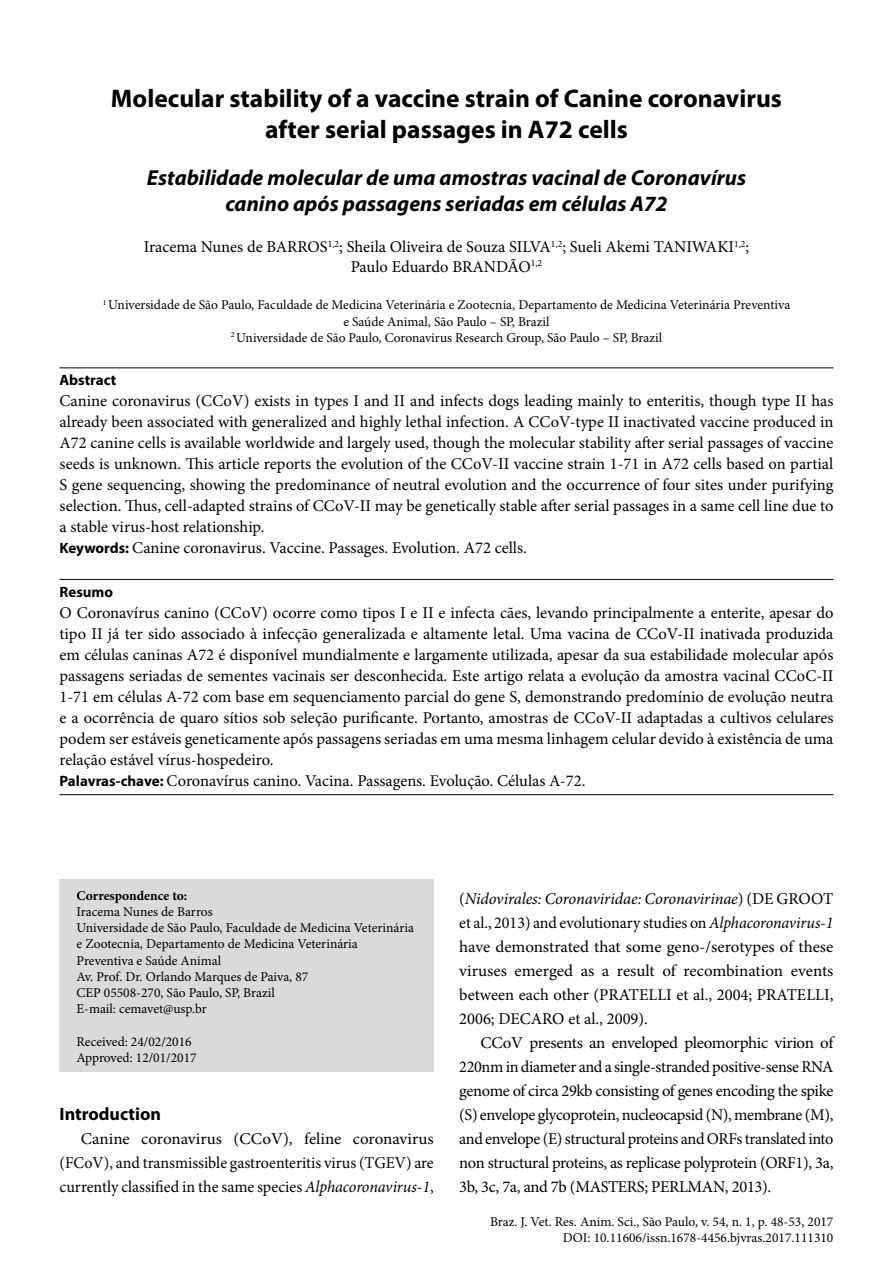
<style>
.page{position:relative;width:893px;height:1263px;background:#fff}
.page>*{position:absolute;margin:0;border:0;box-sizing:border-box;transform-origin:0 0}
.t1{font:700 25.5px/30.6px "Myriad Pro";color:#000;text-align:center}
.t2{font:italic 700 21.75px/26.1px "Myriad Pro";color:#000;text-align:center}
.t3{font:700 18px "Myriad Pro";color:#000}
.t4{font:16.5px/21px "Minion Pro";color:#000;text-align:justify}
.t5{font:700 15px "Myriad Pro";color:#000}
.t6{font:13.5px/16.2px "Minion Pro";color:#000}
.t7{font:700 13.5px "Minion Pro";color:#000}
.s1{font-family:"Myriad Pro";font-weight:700;font-size:15px}
.s2{font-style:italic}
</style>
<div class="page">
<div style="left:60px;top:880px;width:374px;height:192px;background:#dadada"></div>
<hr style="left:60px;top:367px;width:773px;height:1px;background:#000">
<hr style="left:60px;top:579px;width:773px;height:1px;background:#000">
<hr style="left:60px;top:794px;width:773px;height:1px;background:#000">
<h1 class="t1" style="left:111px;top:82px;width:672px">Molecular stability of a vaccine strain of Canine coronavirus after serial passages in A72 cells</h1>
<h2 class="t2" style="left:147px;top:164px;width:601px">Estabilidade molecular de uma amostras vacinal de Coronavírus canino após passagens seriadas em células A72</h2>
<p class="t4" style="left:144px;top:237px;width:607px;line-height:19.8px;text-align:center">Iracema Nunes de BARROS<sup>1,2</sup>; Sheila Oliveira de Souza SILVA<sup>1,2</sup>; Sueli Akemi TANIWAKI<sup>1,2</sup>;<br>Paulo Eduardo BRANDÃO<sup>1,2</sup></p>
<p class="t6" style="left:103px;top:297px;width:689px;text-align:center"><sup>1</sup> Universidade de São Paulo, Faculdade de Medicina Veterinária e Zootecnia, Departamento de Medicina Veterinária Preventiva e Saúde Animal, São Paulo – SP, Brazil<br><sup>2</sup> Universidade de São Paulo, Coronavirus Research Group, São Paulo – SP, Brazil</p>
<p class="t5" style="left:60px;top:370px;width:58px">Abstract</p>
<p class="t4" style="left:60px;top:391px;width:775px;text-align:left">Canine coronavirus (CCoV) exists in types I and II and infects dogs leading mainly to enteritis, though type II has already been associated with generalized and highly lethal infection. A CCoV-type II inactivated vaccine produced in A72 canine cells is available worldwide and largely used, though the molecular stability after serial passages of vaccine seeds is unknown. This article reports the evolution of the CCoV-II vaccine strain 1-71 in A72 cells based on partial S gene sequencing, showing the predominance of neutral evolution and the occurrence of four sites under purifying selection. Thus, cell-adapted strains of CCoV-II may be genetically stable after serial passages in a same cell line due to a stable virus-host relationship.<br><span class="s1">Keywords:</span> Canine coronavirus. Vaccine. Passages. Evolution. A72 cells.</p>
<p class="t5" style="left:60px;top:582px;width:55px">Resumo</p>
<p class="t4" style="left:60px;top:602px;width:775px;text-align:left">O Coronavírus canino (CCoV) ocorre como tipos I e II e infecta cães, levando principalmente a enterite, apesar do tipo II já ter sido associado à infecção generalizada e altamente letal. Uma vacina de CCoV-II inativada produzida em células caninas A72 é disponível mundialmente e largamente utilizada, apesar da sua estabilidade molecular após passagens seriadas de sementes vacinais ser desconhecida. Este artigo relata a evolução da amostra vacinal CCoC-II 1-71 em células A-72 com base em sequenciamento parcial do gene S, demonstrando predomínio de evolução neutra e a ocorrência de quaro sítios sob seleção purificante. Portanto, amostras de CCoV-II adaptadas a cultivos celulares podem ser estáveis geneticamente após passagens seriadas em uma mesma linhagem celular devido à existência de uma relação estável vírus-hospedeiro.<br><span class="s1">Palavras-chave:</span> Coronavírus canino. Vacina. Passagens. Evolução. Células A-72.</p>
<p class="t7" style="left:77px;top:886px;width:112px">Correspondence to:</p>
<p class="t6" style="left:77px;top:904px;width:339px">Iracema Nunes de Barros<br>Universidade de São Paulo, Faculdade de Medicina Veterinária e Zootecnia, Departamento de Medicina Veterinária Preventiva e Saúde Animal<br>Av. Prof. Dr. Orlando Marques de Paiva, 87<br>CEP 05508-270, São Paulo, SP, Brazil<br>E-mail: cemavet@usp.br</p>
<p class="t6" style="left:77px;top:1033px;width:122px">Received: 24/02/2016<br>Approved: 12/01/2017</p>
<p class="t3" style="left:60px;top:1102px;width:103px">Introduction</p>
<p class="t4" style="left:60px;top:1127px;width:376px;line-height:24px;text-indent:21px">Canine coronavirus (CCoV), feline coronavirus (FCoV), and transmissible gastroenteritis virus (TGEV) are currently classified in the same species <span class="s2">Alphacoronavirus-1</span>,</p>
<p class="t4" style="left:459px;top:887px;width:376px;line-height:24px">(<span class="s2">Nidovirales: Coronaviridae: Coronavirinae</span>) (DE GROOT et al., 2013) and evolutionary studies on <span class="s2">Alphacoronavirus-1 </span>have demonstrated that some geno-/serotypes of these viruses emerged as a result of recombination events between each other (PRATELLI et al., 2004; PRATELLI, 2006; DECARO et al., 2009).</p>
<p class="t4" style="left:459px;top:1031px;width:376px;line-height:24px;text-indent:21px">CCoV presents an enveloped pleomorphic virion of 220nm in diameter and a single-stranded positive-sense RNA genome of circa 29kb consisting of genes encoding the spike (S) envelope glycoprotein, nucleocapsid (N), membrane (M), and envelope (E) structural proteins and ORFs translated into non structural proteins, as replicase polyprotein (ORF1), 3a, 3b, 3c, 7a, and 7b (MASTERS; PERLMAN, 2013).</p>
<p class="t6" style="left:490px;top:1213px;width:345px;text-align:right">Braz. J. Vet. Res. Anim. Sci., São Paulo, v. 54, n. 1, p. 48-53, 2017<br>DOI: 10.11606/issn.1678-4456.bjvras.2017.111310</p>
</div>
